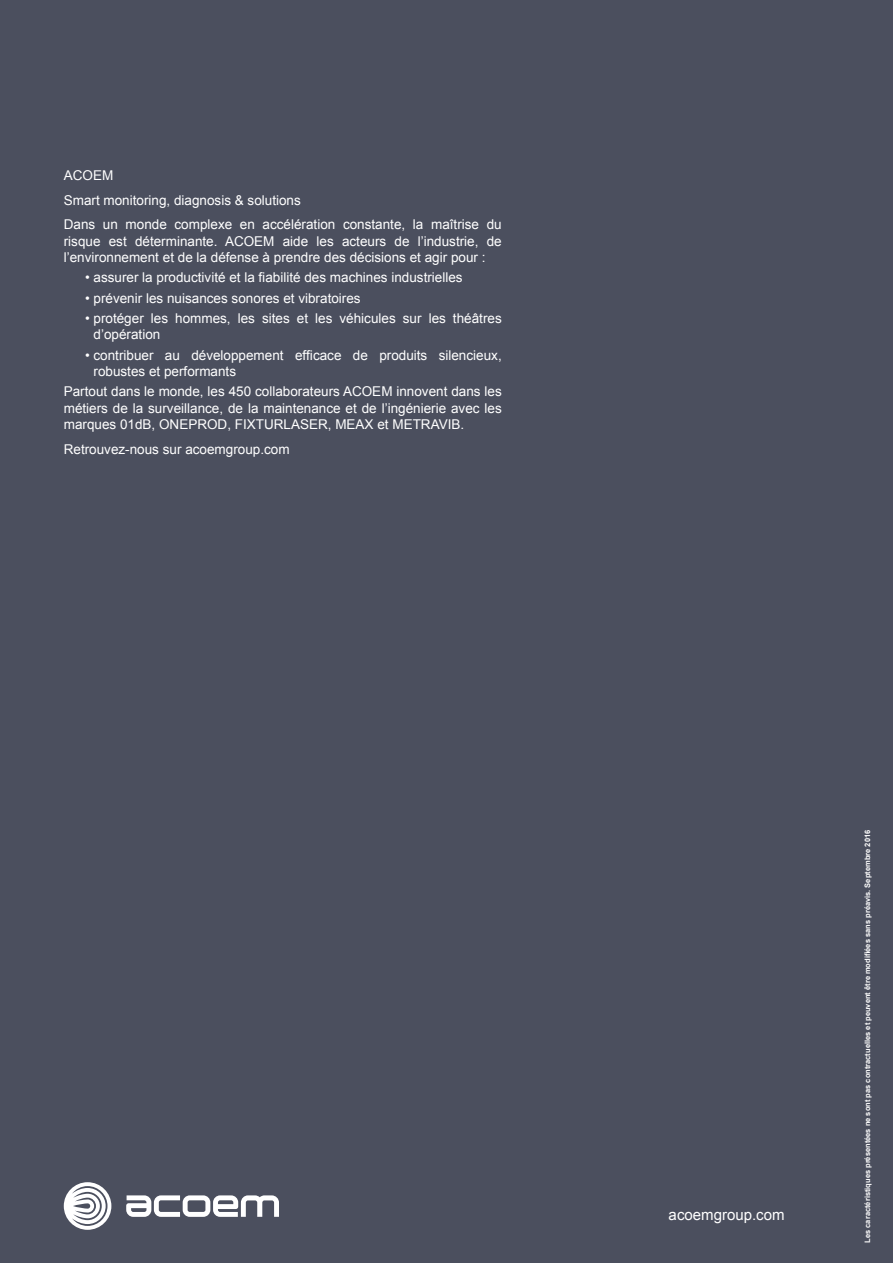
<style>
.page{position:relative;width:893px;height:1263px;background:#4b4f5e}
.page>*{position:absolute;margin:0;border:0;box-sizing:border-box;transform-origin:0 0}
.t1{font:15px "Arial";color:#fff}
.t2{font:13.5px/16.2px "Arial";color:#fff}
.t3{font:700 7.5px "Arial";color:#fff}
</style>
<div class="page">
<svg style="left:64px;top:1182px;width:47px;height:48px"></svg>
<svg style="left:126px;top:1195px;width:153px;height:22px"></svg>
<p class="t2" style="left:64px;top:163px;width:439px;line-height:24.8px">ACOEM<br>Smart monitoring, diagnosis &amp; solutions<br>Dans un monde complexe en accélération constante, la maîtrise du</p>
<p class="t2" style="left:64px;top:233px;width:439px">risque est déterminante. ACOEM aide les acteurs de l’industrie, de l’environnement et de la défense à prendre des décisions et agir pour :</p>
<p class="t2" style="left:85px;top:269px;width:379px">• assurer la productivité et la fiabilité des machines industrielles</p>
<p class="t2" style="left:85px;top:290px;width:277px">• prévenir les nuisances sonores et vibratoires</p>
<p class="t2" style="left:94px;top:310px;width:410px;text-indent:-9px">• protéger les hommes, les sites et les véhicules sur les théâtres d’opération</p>
<p class="t2" style="left:94px;top:347px;width:410px;text-indent:-9px">• contribuer au développement efficace de produits silencieux, robustes et performants</p>
<p class="t2" style="left:64px;top:384px;width:439px;text-align:justify">Partout dans le monde, les 450 collaborateurs ACOEM innovent dans les métiers de la surveillance, de la maintenance et de l’ingénierie avec les marques 01dB, ONEPROD, FIXTURLASER, MEAX et METRAVIB.</p>
<p class="t2" style="left:64px;top:441px;width:227px">Retrouvez-nous sur acoemgroup.com</p>
<p class="t1" style="left:669px;top:1205px;width:117px">acoemgroup.com</p>
<p class="t3" style="left:862px;top:1243px;width:414px;rotate:-90deg">Les caractéristiques présentées ne sont pas contractuelles et peuvent être modifiées sans préavis. Septembre 2016</p>
</div>
